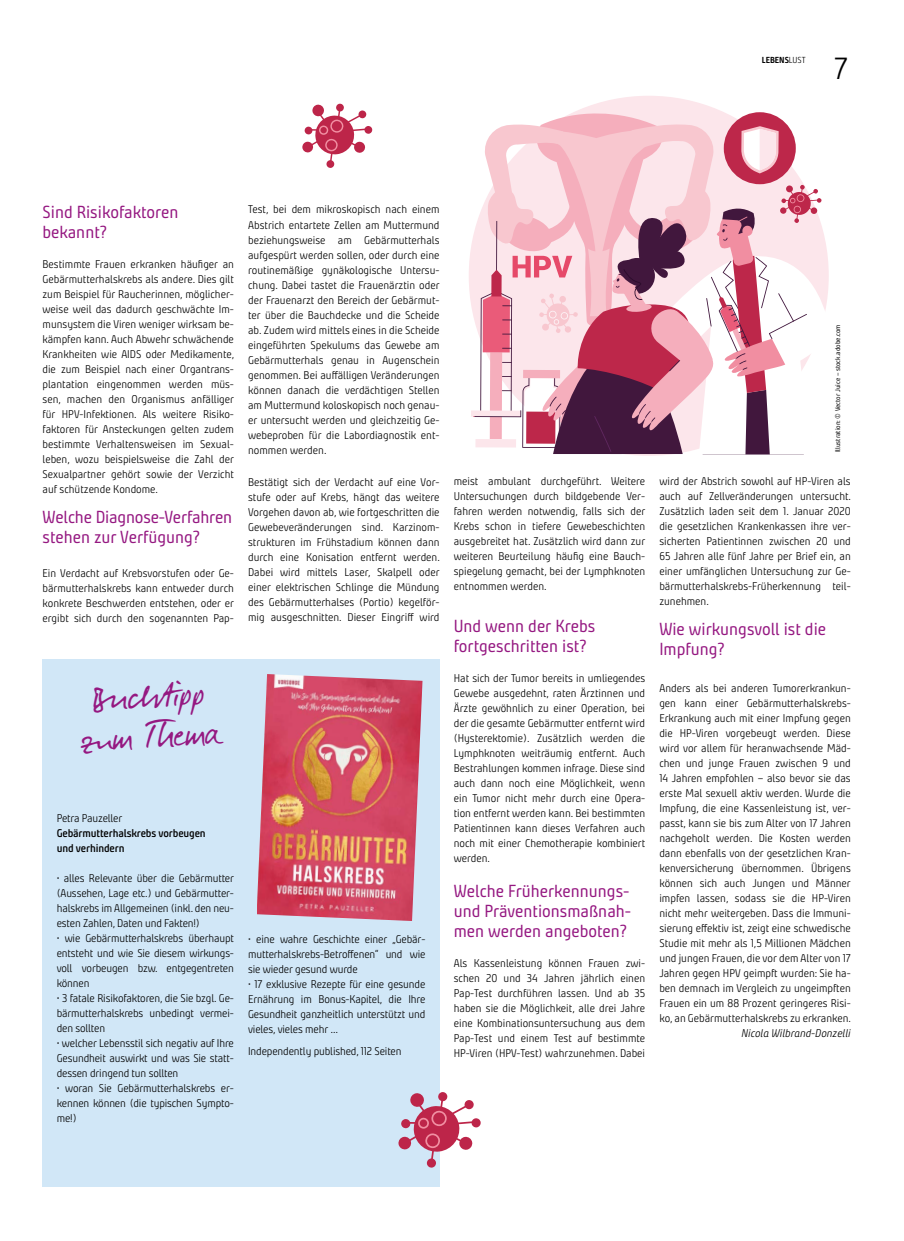
<style>
.page{position:relative;width:904px;height:1241px;background:#fff}
.page>*{position:absolute;margin:0;border:0;box-sizing:border-box;transform-origin:0 0}
.t1{font:46px/40.6px "Darkwoman";color:#951881;text-align:center}
.t2{font:30.62px "Bunday Clean Se Ligh";color:#000}
.t3{font:17.5px/20px "Bunday Clean";color:#951881}
.t4{font:11.25px/15px "Bunday Clean Se Ligh";color:#000;text-align:justify}
.t5{font:700 11.25px/15px "Bunday Clean Se";letter-spacing:-.01em;color:#000}
.t6{font:11.25px "Bunday Clean Se Ligh It";color:#000}
.t7{font:700 8.75px "Bunday Clean";color:#000}
.t8{font:6.88px "Bunday Clean";color:#000}
.s1{font-family:"Bunday Clean Se Ligh";font-weight:400}
</style>
<div class="page">
<div style="left:471px;top:410px;width:50px;height:7px;background:#fce6eb"></div>
<svg style="left:473px;top:109px;width:355px;height:345px"></svg>
<div style="left:43px;top:659px;width:396px;height:528px;background:#d1e7f7"></div>
<div style="left:364px;top:126px;width:8px;height:8px;background:#bd2549;border-radius:50%"></div>
<div style="left:326px;top:160px;width:8px;height:8px;background:#bd2549;border-radius:50%"></div>
<svg style="left:302px;top:104px;width:66px;height:61px"></svg>
<svg style="left:471px;top:1117px;width:10px;height:10px"></svg>
<div style="left:426px;top:1157px;width:10px;height:10px;background:#bd2549;border-radius:4px"></div>
<svg style="left:398px;top:1092px;width:78px;height:71px"></svg>
<img style="left:257px;top:674px;width:165px;height:246px">
<p class="t7" style="left:762px;top:54px;width:45px">LEBENS<span class="s1">LUST</span></p>
<h2 class="t2" style="left:834px;top:49px;width:15px">7</h2>
<h3 class="t3" style="left:43px;top:202px;width:137px">Sind Risikofaktoren bekannt?</h3>
<p class="t4" style="left:43px;top:257px;width:193px">Bestimmte Frauen erkranken häufiger an Gebärmutterhalskrebs als andere. Dies gilt zum Beispiel für Raucherinnen, möglicher&shy;weise weil das dadurch geschwächte Im&shy;munsystem die Viren weniger wirksam be&shy;kämpfen kann. Auch Abwehr schwächende Krankheiten wie AIDS oder Medikamente, die zum Beispiel nach einer Organtrans&shy;plantation eingenommen werden müs&shy;sen, machen den Organismus anfälliger für HPV-Infektionen. Als weitere Risiko&shy;faktoren für Ansteckungen gelten zudem bestimmte Verhaltensweisen im Sexual&shy;leben, wozu beispielsweise die Zahl der Sexualpartner gehört sowie der Verzicht auf schützende Kondome.</p>
<h3 class="t3" style="left:43px;top:507px;width:191px">Welche Diagnose-Verfahren stehen zur Verfügung?</h3>
<p class="t4" style="left:43px;top:565px;width:193px">Ein Verdacht auf Krebsvorstufen oder Ge&shy;bärmutterhalskrebs kann entweder durch konkrete Beschwerden entstehen, oder er ergibt sich durch den sogenannten Pap-</p>
<h1 class="t1" style="left:77px;top:676px;width:140px;rotate:-4deg">Bucht ipp zu m Thema</h1>
<p class="t4" style="left:57px;top:810px;width:67px">Petra Pauzeller</p>
<p class="t5" style="left:57px;top:825px;width:150px">Gebärmutterhalskrebs vorbeugen und verhindern</p>
<p class="t4" style="left:57px;top:870px;width:179px">• alles Relevante über die Gebärmutter (Aussehen, Lage etc.) und Gebärmutter&shy;halskrebs im Allgemeinen (inkl. den neu&shy;esten Zahlen, Daten und Fakten!)</p>
<p class="t4" style="left:57px;top:930px;width:179px">• wie Gebärmutterhalskrebs überhaupt entsteht und wie Sie diesem wirkungs&shy;voll vorbeugen bzw. entgegentreten können</p>
<p class="t4" style="left:57px;top:990px;width:179px">• 3 fatale Risikofaktoren, die Sie bzgl. Ge&shy;bärmutterhalskrebs unbedingt vermei&shy;den sollten</p>
<p class="t4" style="left:57px;top:1035px;width:179px">• welcher Lebensstil sich negativ auf Ihre Gesundheit auswirkt und was Sie statt&shy;dessen dringend tun sollten</p>
<p class="t4" style="left:57px;top:1080px;width:179px">• woran Sie Gebärmutterhalskrebs er&shy;kennen können (die typischen Sympto&shy;me!)</p>
<p class="t4" style="left:248px;top:202px;width:193px">Test, bei dem mikroskopisch nach einem Abstrich entartete Zellen am Muttermund beziehungsweise am Gebärmutterhals aufgespürt werden sollen, oder durch eine routinemäßige gynäkologische Untersu&shy;chung. Dabei tastet die Frauenärztin oder der Frauenarzt den Bereich der Gebärmut&shy;ter über die Bauchdecke und die Scheide ab. Zudem wird mittels eines in die Scheide eingeführten Spekulums das Gewebe am Gebärmutterhals genau in Augenschein genommen. Bei auffälligen Veränderungen können danach die verdächtigen Stellen am Muttermund koloskopisch noch genau&shy;er untersucht werden und gleichzeitig Ge&shy;webeproben für die Labordiagnostik ent&shy;nommen werden.</p>
<p class="t4" style="left:248px;top:475px;width:193px">Bestätigt sich der Verdacht auf eine Vor&shy;stufe oder auf Krebs, hängt das weitere Vorgehen davon ab, wie fortgeschritten die Gewebeveränderungen sind. Karzinom&shy;strukturen im Frühstadium können dann durch eine Konisation entfernt werden.<br>Dabei wird mittels Laser, Skalpell oder einer elektrischen Schlinge die Mündung des Gebärmutterhalses (Portio) kegelför&shy;mig ausgeschnitten. Dieser Eingriff wird</p>
<p class="t4" style="left:454px;top:474px;width:193px">meist ambulant durchgeführt. Weitere Untersuchungen durch bildgebende Ver&shy;fahren werden notwendig, falls sich der Krebs schon in tiefere Gewebeschichten ausgebreitet hat. Zusätzlich wird dann zur weiteren Beurteilung häufig eine Bauch&shy;spiegelung gemacht, bei der Lymphknoten entnommen werden.</p>
<h3 class="t3" style="left:454px;top:615px;width:143px">Und wenn der Krebs fortgeschritten ist?</h3>
<p class="t4" style="left:454px;top:670px;width:193px">Hat sich der Tumor bereits in umliegendes Gewebe ausgedehnt, raten Ärztinnen und Ärzte gewöhnlich zu einer Operation, bei der die gesamte Gebärmutter entfernt wird (Hysterektomie). Zusätzlich werden die Lymphknoten weiträumig entfernt. Auch Bestrahlungen kommen infrage. Diese sind auch dann noch eine Möglichkeit, wenn ein Tumor nicht mehr durch eine Opera&shy;tion entfernt werden kann. Bei bestimmten Patientinnen kann dieses Verfahren auch noch mit einer Chemotherapie kombiniert werden.</p>
<h3 class="t3" style="left:454px;top:880px;width:179px;text-align:justify">Welche Früherkennungs&shy;und Präventionsmaßnah&shy;men werden angeboten?</h3>
<p class="t4" style="left:454px;top:955px;width:193px">Als Kassenleistung können Frauen zwi&shy;schen 20 und 34 Jahren jährlich einen Pap-Test durchführen lassen. Und ab 35 haben sie die Möglichkeit, alle drei Jahre eine Kombinationsuntersuchung aus dem Pap-Test und einem Test auf bestimmte HP-Viren (HPV-Test) wahrzunehmen. Dabei</p>
<p class="t4" style="left:248px;top:931px;width:179px">• eine wahre Geschichte einer „Gebär&shy;mutterhalskrebs-Betroffenen“ und wie sie wieder gesund wurde</p>
<p class="t4" style="left:248px;top:976px;width:179px">• 17 exklusive Rezepte für eine gesunde Ernährung im Bonus-Kapitel, die Ihre Gesundheit ganzheitlich unterstützt und vieles, vieles mehr …</p>
<p class="t4" style="left:248px;top:1043px;width:155px">Independently published, 112 Seiten</p>
<p class="t8" style="left:833px;top:452px;width:130px;rotate:-90deg">Illustration: © Vector Juice – stock.adobe.com</p>
<p class="t4" style="left:659px;top:474px;width:193px">wird der Abstrich sowohl auf HP-Viren als auch auf Zellveränderungen untersucht.<br>Zusätzlich laden seit dem 1. Januar 2020 die gesetzlichen Krankenkassen ihre ver&shy;sicherten Patientinnen zwischen 20 und 65 Jahren alle fünf Jahre per Brief ein, an einer umfänglichen Untersuchung zur Ge&shy;bärmutterhalskrebs-Früherkennung teil&shy;zunehmen.</p>
<h3 class="t3" style="left:659px;top:619px;width:168px">Wie wirkungsvoll ist die<br>Impfung?</h3>
<p class="t4" style="left:659px;top:680px;width:193px;text-align:left">Anders als bei anderen Tumorerkrankun&shy;gen kann einer Gebärmutterhalskrebs-- Erkrankung auch mit einer Impfung gegen die HP-Viren vorgebeugt werden. Diese wird vor allem für heranwachsende Mäd&shy;chen und junge Frauen zwischen 9 und 14 Jahren empfohlen – also bevor sie das erste Mal sexuell aktiv werden. Wurde die Impfung, die eine Kassenleistung ist, ver&shy;passt, kann sie bis zum Alter von 17 Jahren nachgeholt werden. Die Kosten werden dann ebenfalls von der gesetzlichen Kran&shy;kenversicherung übernommen. Übrigens können sich auch Jungen und Männer impfen lassen, sodass sie die HP-Viren nicht mehr weitergeben. Dass die Immuni&shy;sierung effektiv ist, zeigt eine schwedische Studie mit mehr als 1,5 Millionen Mädchen und jungen Frauen, die vor dem Alter von 17<br>Jahren gegen HPV geimpft wurden: Sie ha&shy;ben demnach im Vergleich zu ungeimpften Frauen ein um 88 Prozent geringeres Risi&shy;ko, an Gebärmutterhalskrebs zu erkranken.</p>
<p class="t6" style="left:741px;top:1025px;width:111px">Nicola Wilbrand-Donzelli</p>
</div>
